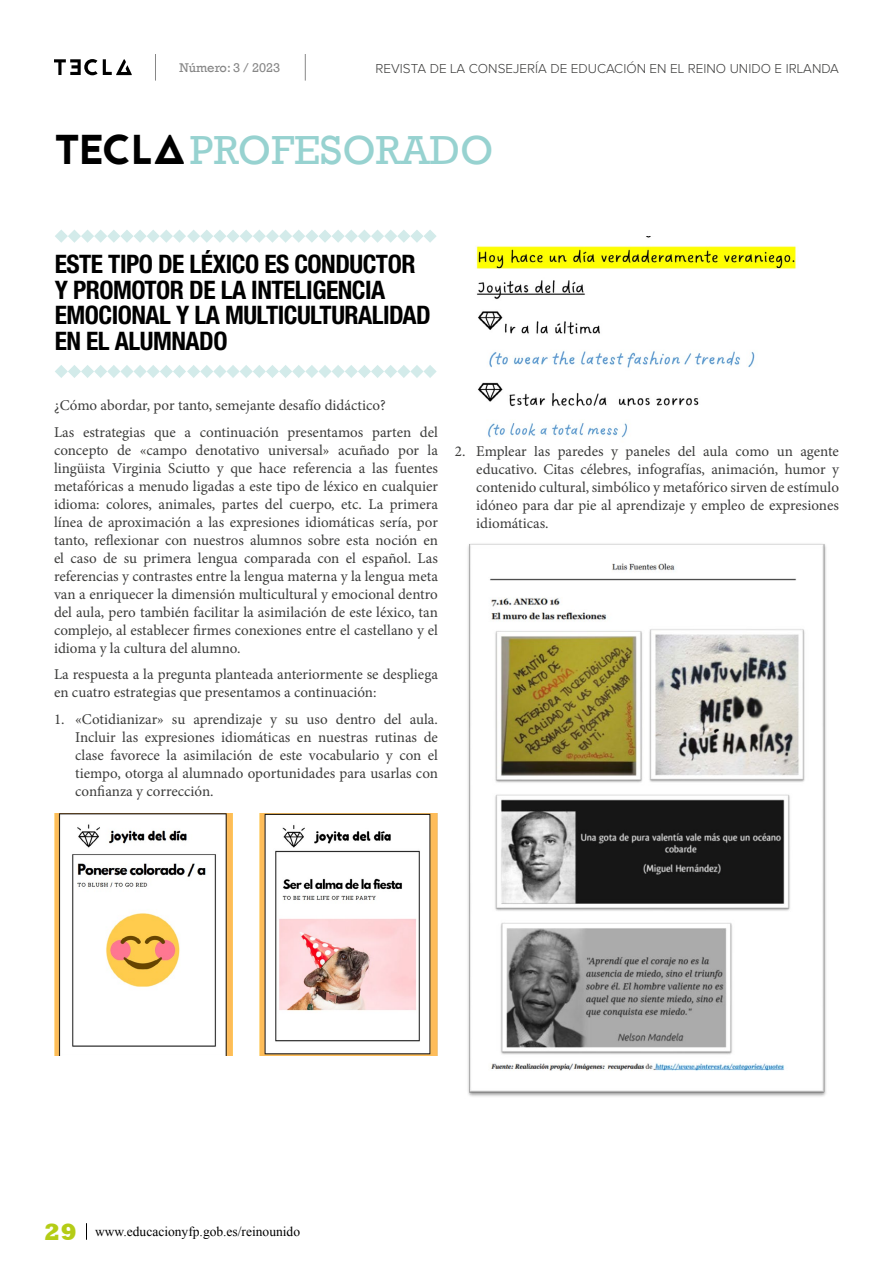
<style>
.page{position:relative;width:893px;height:1263px;background:#fff}
.page>*{position:absolute;margin:0;border:0;box-sizing:border-box;transform-origin:0 0}
.t1{font:41.55px "Rockwell";color:#97d2d0}
.t2{font:700 condensed 25.5px/25.5px "Helvetica Neue LT Std";letter-spacing:-.02em;color:#000}
.t3{font:15px/18px "Minion Pro";color:#3c3c3b;text-align:justify}
.t4{font:300 13.5px "Proxima Nova A";color:#3c3c3b}
.t5{font:13.5px "Times New Roman";color:#000}
.t6{font:12.9px "Rockwell";color:#878787}
.s1{font-family:"Jaapokkienchance";font-size:41.7px;color:#000}
.s2{font-family:"Rockwell";font-weight:800;font-size:24px;color:#b4cc16}
</style>
<div class="page">
<svg style="left:86px;top:1223px;width:1px;height:17px"></svg>
<svg style="left:155px;top:54px;width:1px;height:27px"></svg>
<svg style="left:54px;top:59px;width:78px;height:16px"></svg>
<svg style="left:305px;top:54px;width:1px;height:27px"></svg>
<svg style="left:55px;top:230px;width:382px;height:13px"></svg>
<svg style="left:55px;top:365px;width:382px;height:13px"></svg>
<img style="left:54px;top:813px;width:179px;height:242px">
<img style="left:259px;top:813px;width:179px;height:242px">
<img style="left:476px;top:236px;width:320px;height:202px">
<img style="left:468px;top:543px;width:358px;height:554px">
<p class="t6" style="left:179px;top:60px;width:102px">Número: 3 / 2023</p>
<p class="t4" style="left:375px;top:61px;width:465px">REVISTA DE LA CONSEJERÍA DE EDUCACIÓN EN EL REINO UNIDO E IRLANDA</p>
<h1 class="t1" style="left:54px;top:126px;width:441px"><span class="s1">TECLA</span>PROFESORADO</h1>
<h2 class="t2" style="left:55px;top:251px;width:378px">ESTE TIPO DE LÉXICO ES CONDUCTOR<br>Y PROMOTOR DE LA INTELIGENCIA<br>EMOCIONAL Y LA MULTICULTURALIDAD<br>EN EL ALUMNADO</h2>
<p class="t3" style="left:54px;top:392px;width:385px;line-height:26.5px">¿Cómo abordar, por tanto, semejante desafío didáctico?<br>Las estrategias que a continuación presentamos parten del</p>
<p class="t3" style="left:54px;top:441px;width:385px">concepto de «campo denotativo universal» acuñado por la lingüista Virginia Sciutto y que hace referencia a las fuentes metafóricas a menudo ligadas a este tipo de léxico en cualquier idioma: colores, animales, partes del cuerpo, etc. La primera línea de aproximación a las expresiones idiomáticas sería, por tanto, reflexionar con nuestros alumnos sobre esta noción en el caso de su primera lengua comparada con el español. Las referencias y contrastes entre la lengua materna y la lengua meta van a enriquecer la dimensión multicultural y emocional dentro del aula, pero también facilitar la asimilación de este léxico, tan complejo, al establecer firmes conexiones entre el castellano y el idioma y la cultura del alumno.</p>
<p class="t3" style="left:54px;top:665px;width:385px">La respuesta a la pregunta planteada anteriormente se despliega en cuatro estrategias que presentamos a continuación:</p>
<p class="t3" style="left:75px;top:710px;width:364px;text-indent:-21px">1. «Cotidianizar» su aprendizaje y su uso dentro del aula.<br>Incluir las expresiones idiomáticas en nuestras rutinas de clase favorece la asimilación de este vocabulario y con el tiempo, otorga al alumnado oportunidades para usarlas con confianza y corrección.</p>
<p class="t3" style="left:476px;top:443px;width:364px;text-indent:-21px">2. Emplear las paredes y paneles del aula como un agente educativo. Citas célebres, infografías, animación, humor y contenido cultural, simbólico y metafórico sirven de estímulo idóneo para dar pie al aprendizaje y empleo de expresiones idiomáticas.</p>
<p class="t5" style="left:44px;top:1222px;width:258px"><span class="s2">29</span> www.educacionyfp.gob.es/reinounido</p>
</div>
